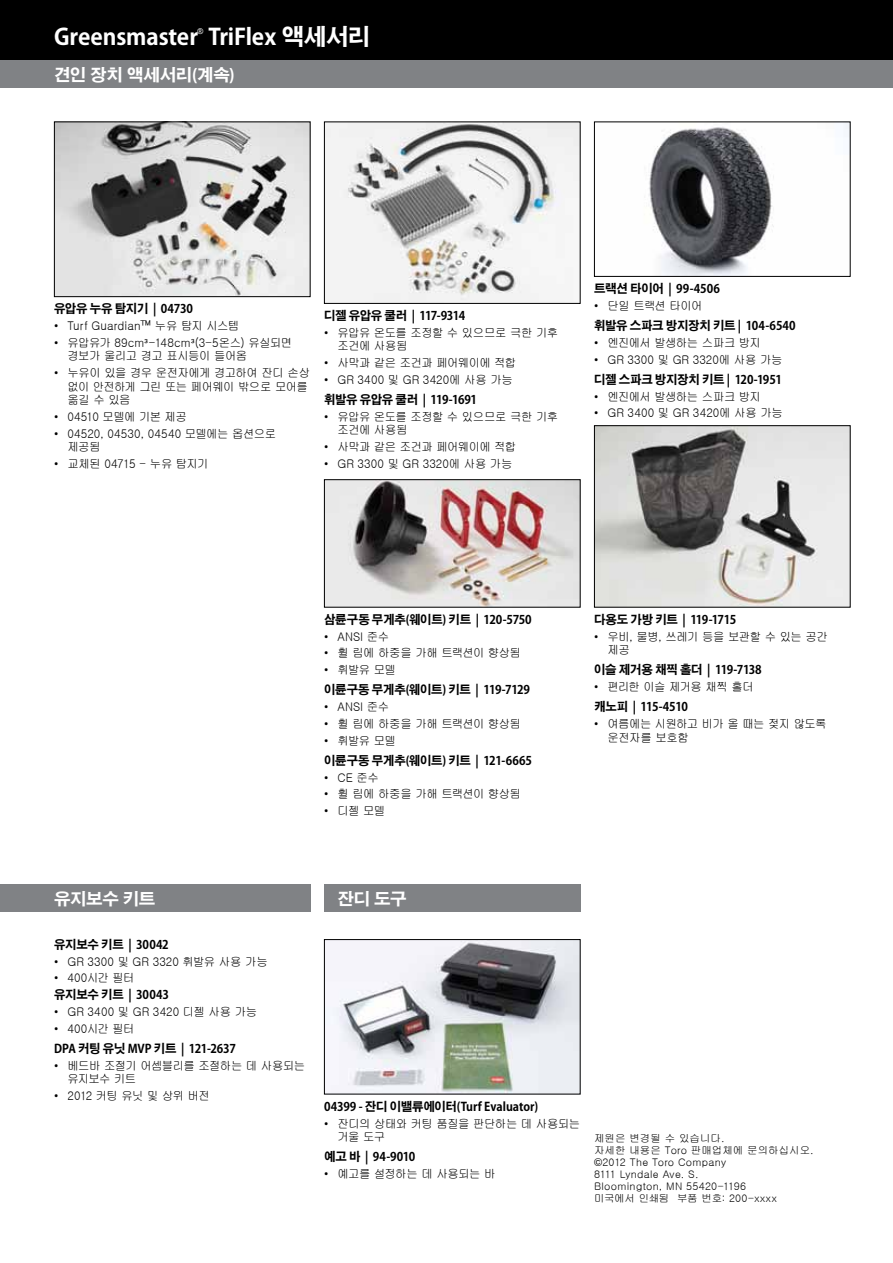
<style>
.page{position:relative;width:893px;height:1263px;background:#fff}
.page>*{position:absolute;margin:0;border:0;box-sizing:border-box;transform-origin:0 0}
.t1{font:700 22.5px "Adobe Gothic Std";letter-spacing:-.005em;color:#fff}
.t2{font:700 16.5px "Adobe Gothic Std";letter-spacing:-.02em;color:#fff}
.t3{font:12px/13.5px "Gulim";letter-spacing:-.045em;color:#000;scale:.95 1}
.t4{font:700 12px "Adobe Gothic Std";letter-spacing:-.02em;color:#000;scale:.95 1}
.t5{font:12px "Gulim";letter-spacing:.01em;color:#000;scale:.95 1}
.t6{font:12px/13.5px "Gulim";color:#000;scale:.95 1}
.t7{font:12px "Gulim";letter-spacing:-.065em;color:#000;scale:.95 1}
.t8{font:12px "Gulim";letter-spacing:.005em;color:#000;scale:.95 1}
.t9{font:700 12px "Adobe Gothic Std";letter-spacing:-.04em;color:#000;scale:.95 1}
.t10{font:10.5px/12px "Gulim";letter-spacing:.005em;color:#000}
.t11{font:7.8px "Arial";color:#fff}
</style>
<div class="page">
<div style="left:0;top:0;width:893px;height:61px;background:#000"></div>
<div style="left:0;top:61px;width:893px;height:27px;background:#808285"></div>
<img style="left:326px;top:481px;width:252px;height:125px">
<div style="left:324px;top:479px;width:256px;height:129px;border:1px solid #000"></div>
<img style="left:649px;top:124px;width:199px;height:151px">
<div style="left:594px;top:122px;width:256px;height:155px;border:1px solid #000"></div>
<img style="left:596px;top:427px;width:252px;height:179px">
<div style="left:594px;top:425px;width:256px;height:183px;border:1px solid #000"></div>
<img style="left:56px;top:124px;width:252px;height:171px">
<div style="left:54px;top:122px;width:256px;height:175px;border:1px solid #000"></div>
<img style="left:326px;top:124px;width:252px;height:178px">
<div style="left:324px;top:122px;width:256px;height:182px;border:1px solid #000"></div>
<img style="left:326px;top:941px;width:252px;height:151px">
<div style="left:324px;top:939px;width:256px;height:155px;border:1px solid #000"></div>
<div style="left:0;top:884px;width:310px;height:27px;background:#808285"></div>
<div style="left:324px;top:884px;width:256px;height:27px;background:#808285"></div>
<h1 class="t1" style="left:54px;top:23px;width:146px">Greensmaster</h1>
<p class="t11" style="left:197px;top:26px;width:7px">®</p>
<h1 class="t1" style="left:209px;top:23px;width:163px">TriFlex 액세서리</h1>
<h2 class="t2" style="left:54px;top:65px;width:182px">견인 장치 액세서리(계속)</h2>
<p class="t4" style="left:54px;top:302px;width:148px">유압유 누유 탐지기 | 04730</p>
<p class="t5" style="left:54px;top:320px;width:196px">• Turf Guardian™ 누유 탐지 시스템</p>
<p class="t3" style="left:67px;top:336px;width:238px;text-indent:-13px">• 유압유가 89cm³-148cm³(3-5온스) 유실되면 경보가 울리고 경고 표시등이 들어옴</p>
<p class="t3" style="left:67px;top:366px;width:257px;text-indent:-13px">• 누유이 있을 경우 운전자에게 경고하여 잔디 손상 없이 안전하게 그린 또는 페어웨이 밖으로 모어를 옮길 수 있음</p>
<p class="t3" style="left:54px;top:410px;width:141px">• 04510 모델에 기본 제공</p>
<p class="t6" style="left:67px;top:427px;width:221px;text-indent:-13px">• 04520, 04530, 04540 모델에는 옵션으로 제공됨</p>
<p class="t3" style="left:54px;top:457px;width:164px">• 교체된 04715 - 누유 탐지기</p>
<p class="t9" style="left:324px;top:308px;width:150px">디젤 유압유 쿨러 | 117-9314</p>
<p class="t3" style="left:337px;top:326px;width:234px;text-indent:-13px">• 유압유 온도를 조정할 수 있으므로 극한 기후 조건에 사용됨</p>
<p class="t3" style="left:324px;top:356px;width:204px">• 사막과 같은 조건과 페어웨이에 적합</p>
<p class="t5" style="left:324px;top:374px;width:200px">• GR 3400 및 GR 3420에 사용 가능</p>
<p class="t4" style="left:324px;top:392px;width:163px">휘발유 유압유 쿨러 | 119-1691</p>
<p class="t3" style="left:337px;top:410px;width:234px;text-indent:-13px">• 유압유 온도를 조정할 수 있으므로 극한 기후 조건에 사용됨</p>
<p class="t3" style="left:324px;top:440px;width:204px">• 사막과 같은 조건과 페어웨이에 적합</p>
<p class="t5" style="left:324px;top:457px;width:200px">• GR 3300 및 GR 3320에 사용 가능</p>
<p class="t4" style="left:594px;top:281px;width:134px">트랙션 타이어 | 99-4506</p>
<p class="t3" style="left:594px;top:299px;width:116px">• 단일 트랙션 타이어</p>
<p class="t4" style="left:594px;top:318px;width:214px">휘발유 스파크 방지장치 키트 | 104-6540</p>
<p class="t3" style="left:594px;top:336px;width:177px">• 엔진에서 발생하는 스파크 방지</p>
<p class="t5" style="left:594px;top:353px;width:200px">• GR 3300 및 GR 3320에 사용 가능</p>
<p class="t4" style="left:594px;top:372px;width:199px">디젤 스파크 방지장치 키트 | 120-1951</p>
<p class="t3" style="left:594px;top:390px;width:177px">• 엔진에서 발생하는 스파크 방지</p>
<p class="t5" style="left:594px;top:407px;width:200px">• GR 3400 및 GR 3420에 사용 가능</p>
<p class="t4" style="left:324px;top:612px;width:220px">삼륜구동 무게추(웨이트) 키트 | 120-5750</p>
<p class="t3" style="left:324px;top:630px;width:70px">• ANSI 준수</p>
<p class="t3" style="left:324px;top:646px;width:209px">• 휠 림에 하중을 가해 트랙션이 향상됨</p>
<p class="t3" style="left:324px;top:663px;width:77px">• 휘발유 모델</p>
<p class="t4" style="left:324px;top:683px;width:218px">이륜구동 무게추(웨이트) 키트 | 119-7129</p>
<p class="t3" style="left:324px;top:700px;width:70px">• ANSI 준수</p>
<p class="t3" style="left:324px;top:717px;width:209px">• 휠 림에 하중을 가해 트랙션이 향상됨</p>
<p class="t3" style="left:324px;top:734px;width:77px">• 휘발유 모델</p>
<p class="t4" style="left:324px;top:753px;width:220px">이륜구동 무게추(웨이트) 키트 | 121-6665</p>
<p class="t3" style="left:324px;top:771px;width:59px">• CE 준수</p>
<p class="t3" style="left:324px;top:787px;width:209px">• 휠 림에 하중을 가해 트랙션이 향상됨</p>
<p class="t3" style="left:324px;top:804px;width:66px">• 디젤 모델</p>
<p class="t4" style="left:594px;top:612px;width:151px">다용도 가방 키트 | 119-1715</p>
<p class="t3" style="left:607px;top:630px;width:233px;text-indent:-13px">• 우비, 물병, 쓰레기 등을 보관할 수 있는 공간 제공</p>
<p class="t4" style="left:594px;top:663px;width:178px">이슬 제거용 채찍 홀더 | 119-7138</p>
<p class="t7" style="left:594px;top:681px;width:170px">• 편리한 이슬 제거용 채찍 홀더</p>
<p class="t4" style="left:594px;top:700px;width:100px">캐노피 | 115-4510</p>
<p class="t3" style="left:607px;top:717px;width:232px;text-indent:-13px">• 여름에는 시원하고 비가 올 때는 젖지 않도록 운전자를 보호함</p>
<h2 class="t2" style="left:54px;top:888px;width:103px">유지보수 키트</h2>
<h2 class="t2" style="left:338px;top:888px;width:71px">잔디 도구</h2>
<p class="t4" style="left:54px;top:937px;width:122px">유지보수 키트 | 30042</p>
<p class="t8" style="left:54px;top:955px;width:226px">• GR 3300 및 GR 3320 휘발유 사용 가능</p>
<p class="t3" style="left:54px;top:971px;width:86px">• 400시간 필터</p>
<p class="t4" style="left:54px;top:987px;width:122px">유지보수 키트 | 30043</p>
<p class="t5" style="left:54px;top:1005px;width:215px">• GR 3400 및 GR 3420 디젤 사용 가능</p>
<p class="t3" style="left:54px;top:1021px;width:86px">• 400시간 필터</p>
<p class="t4" style="left:54px;top:1041px;width:193px">DPA 커팅 유닛 MVP 키트 | 121-2637</p>
<p class="t3" style="left:67px;top:1058px;width:252px;text-indent:-13px">• 베드바 조절기 어셈블리를 조절하는 데 사용되는 유지보수 키트</p>
<p class="t7" style="left:54px;top:1089px;width:166px">• 2012 커팅 유닛 및 상위 버전</p>
<p class="t4" style="left:324px;top:1099px;width:227px">04399 - 잔디 이밸류에이터(Turf Evaluator)</p>
<p class="t3" style="left:337px;top:1116px;width:257px;text-indent:-13px">• 잔디의 상태와 커팅 품질을 판단하는 데 사용되는 거울 도구</p>
<p class="t4" style="left:324px;top:1150px;width:98px">예고 바 | 94-9010</p>
<p class="t3" style="left:324px;top:1167px;width:182px">• 예고를 설정하는 데 사용되는 바</p>
<p class="t10" style="left:594px;top:1133px;width:221px">제원은 변경될 수 있습니다.<br>자세한 내용은 Toro 판매업체에 문의하십시오. ©2012 The Toro Company<br>8111 Lyndale Ave. S.<br>Bloomington, MN 55420-1196<br>미국에서 인쇄됨 부품 번호: 200-xxxx</p>
</div>
